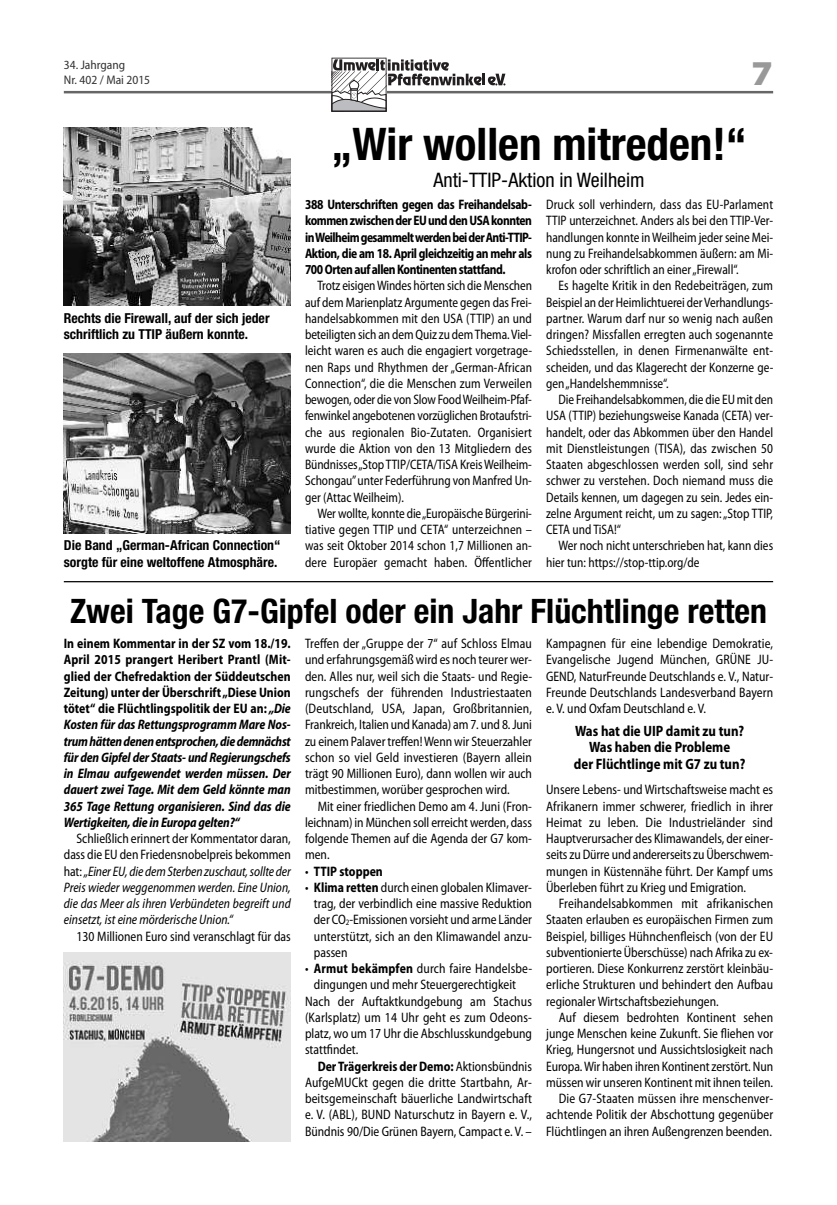
<style>
.page{position:relative;width:837px;height:1205px;background:#fff}
.page>*{position:absolute;margin:0;border:0;box-sizing:border-box;transform-origin:0 0}
.t1{font:700 condensed 45px "Helvetica Neue";color:#000}
.t2{font:900 semi-expanded 35px "Myriad Pro";color:#999}
.t3{font:700 condensed 33.75px "Helvetica Neue";color:#000}
.t4{font:condensed 20px "Helvetica Neue";color:#000}
.t5{font:700 semi-condensed 15px/16.1px "Myriad Pro";color:#000;text-align:center;scale:.92 1}
.t6{font:semi-condensed 13.75px/16.2px "Myriad Pro";color:#000;text-align:justify;scale:.92 1}
.t7{font:semi-condensed 13.75px/16.2px "Myriad Pro";color:#000;text-align:justify;scale:.9 1}
.t8{font:italic 700 semi-condensed 13.75px/16.2px "Myriad Pro";letter-spacing:-.015em;color:#000;text-align:justify;scale:.92 1}
.t9{font:italic semi-condensed 13.75px/16.2px "Myriad Pro";color:#000;text-align:justify;scale:.92 1}
.t10{font:700 semi-condensed 13.75px/16.2px "Myriad Pro";letter-spacing:-.035em;color:#000;text-align:justify;scale:.9 1}
.t11{font:700 condensed 13.75px/16.2px "Helvetica Neue";color:#000}
.t12{font:700 semi-condensed 13.75px "Myriad Pro";color:#000;scale:.92 1}
.t13{font:semi-condensed 12.5px/15px "Myriad Pro";color:#333}
.s1{font-style:normal}
.s2{font-weight:400}
.s3{font-weight:700}
.s4{font-size:8.25px}
</style>
<div class="page">
<hr style="left:64px;top:91px;width:708px;height:2px;background:#666">
<svg style="left:331px;top:58px;width:174px;height:54px"></svg>
<img style="left:64px;top:128px;width:227px;height:178px">
<img style="left:64px;top:354px;width:227px;height:179px">
<hr style="left:64px;top:581px;width:708px;height:1px;background:#000">
<img style="left:64px;top:952px;width:227px;height:189px">
<p class="t13" style="left:64px;top:58px;width:88px">34. Jahrgang<br>Nr. 402 / Mai 2015</p>
<h2 class="t2" style="left:751px;top:60px;width:23px">7</h2>
<p class="t11" style="left:64px;top:311px;width:207px">Rechts die Firewall, auf der sich jeder schriftlich zu TTIP äußern konnte.</p>
<p class="t11" style="left:64px;top:539px;width:218px">Die Band „German-African Connection“ sorgte für eine weltoffene Atmosphäre.</p>
<h1 class="t1" style="left:331px;top:128px;width:416px">„Wir wollen mitreden!“</h1>
<h3 class="t4" style="left:433px;top:173px;width:213px">Anti-TTIP-Aktion in Weilheim</h3>
<p class="t10" style="left:305px;top:198px;width:254px">388 Unterschriften gegen das freihandelsab&shy;kommenzwischenderEUunddenUSAkonnten inWeilheimgesammeltwerdenbeiderAnti-TTIP-Aktion, die am 18. April gleichzeitig an mehr als 700OrtenaufallenKontinentenstattfand.</p>
<p class="t7" style="left:305px;top:279px;width:254px;text-indent:12px">Trotz eisigenWindes hörten sich die Menschen auf dem Marienplatz Argumente gegen das Frei&shy;handelsabkommen mit den USA (TTIP) an und beteiligten sich an dem Quiz zu demThema.Viel&shy;leicht waren es auch die engagiert vorgetrage&shy;nen Raps und Rhythmen der „German-African Connection“, die die Menschen zum Verweilen bewogen, oder die von Slow FoodWeilheim-Pfaf&shy;fenwinkel angebotenen vorzüglichen Brotaufstri&shy;che aus regionalen Bio-Zutaten. Organisiert wurde die Aktion von den 13 Mitgliedern des Bündnisses„StopTTIP/CETA/TiSA KreisWeilheim-Schongau”unter Federführung von Manfred Un&shy;ger (Attac Weilheim).</p>
<p class="t7" style="left:305px;top:506px;width:253px;text-indent:12px">Wer wollte, konnte die„Europäische Bürgerini&shy;tiative gegen TTIP und CETA“ unterzeichnen – was seit Oktober 2014 schon 1,7 Millionen an&shy;dere Europäer gemacht haben. Öffentlicher</p>
<p class="t7" style="left:546px;top:198px;width:253px">Druck soll verhindern, dass das EU-Parlament TTIP unterzeichnet. Anders als bei den TTIP-Ver&shy;handlungen konnte inWeilheim jeder seine Mei&shy;nung zu Freihandelsabkommen äußern: am Mi&shy;krofon oder schriftlich an einer„Firewall“.</p>
<p class="t7" style="left:546px;top:279px;width:254px;text-indent:12px">Es hagelte Kritik in den Redebeiträgen, zum Beispiel an der Heimlichtuerei derVerhandlungs&shy;partner. Warum darf nur so wenig nach außen dringen? Missfallen erregten auch sogenannte Schiedsstellen, in denen Firmenanwälte ent&shy;scheiden, und das Klagerecht der Konzerne ge&shy;gen„Handelshemmnisse“.</p>
<p class="t7" style="left:546px;top:393px;width:253px;text-indent:12px">Die Freihandelsabkommen, die die EU mit den USA (TTIP) beziehungsweise Kanada (CETA) ver&shy;handelt, oder das Abkommen über den Handel mit Dienstleistungen (TISA), das zwischen 50<br>Staaten abgeschlossen werden soll, sind sehr schwer zu verstehen. Doch niemand muss die Details kennen, um dagegen zu sein. Jedes ein&shy;zelne Argument reicht, um zu sagen:„Stop TTIP, CETA und TiSA!“</p>
<p class="t7" style="left:546px;top:539px;width:253px;text-indent:12px">Wer noch nicht unterschrieben hat, kann dies hier tun: https://stop-ttip.org/de</p>
<h3 class="t3" style="left:70px;top:599px;width:698px">Zwei Tage G7-Gipfel oder ein Jahr Flüchtlinge retten</h3>
<p class="t8" style="left:64px;top:636px;width:248px"><span class="s1">In einem Kommentar in der SZ vom 18./19.<br>April 2015 prangert Heribert Prantl (Mit&shy;glied der Chefredaktion der Süddeutschen Zeitung) unter der Überschrift„Diese Union tötet“ die flüchtlingspolitik der EU an:</span> „Die Kosten für das Rettungsprogramm Mare Nos&shy;trumhättendenenentsprochen,diedemnächst für den Gipfel der Staats- und Regierungschefs in Elmau aufgewendet werden müssen. Der dauert zwei Tage. Mit dem Geld könnte man 365 Tage Rettung organisieren. Sind das die Wertigkeiten, die in Europa gelten?“</p>
<p class="t9" style="left:64px;top:831px;width:248px;text-indent:13px"><span class="s1">Schließlich erinnert der Kommentator daran, dass die EU den Friedensnobelpreis bekommen hat:</span> „Einer EU, die demSterben zuschaut,sollte der Preis wieder weggenommen werden. Eine Union, die das Meer als ihren Verbündeten begreift und einsetzt, ist eine mörderische Union.“</p>
<p class="t6" style="left:76px;top:929px;width:234px">130 Millionen Euro sind veranschlagt für das</p>
<p class="t6" style="left:305px;top:636px;width:248px">Treffen der „Gruppe der 7“ auf Schloss Elmau und erfahrungsgemäß wird es noch teurer wer&shy;den. Alles nur, weil sich die Staats- und Regie&shy;rungschefs der führenden Industriestaaten (Deutschland, USA, Japan, Großbritannien, Frankreich, Italien und Kanada) am 7. und 8. Juni zu einem Palaver treffen!Wenn wir Steuerzahler schon so viel Geld investieren (Bayern allein trägt 90 Millionen Euro), dann wollen wir auch mitbestimmen, worüber gesprochen wird.</p>
<p class="t6" style="left:305px;top:799px;width:248px;text-indent:13px">Mit einer friedlichen Demo am 4. Juni (Fron&shy;leichnam) in München soll erreicht werden, dass folgende Themen auf die Agenda der G7 kom&shy;men.</p>
<p class="t12" style="left:305px;top:866px;width:86px"><span class="s2">•</span> TTIP stoppen</p>
<p class="t6" style="left:314px;top:880px;width:238px;text-indent:-9px">• <span class="s3">Klima retten</span> durch einen globalen Klimaver&shy;trag, der verbindlich eine massive Reduktion der CO<span class="s4">2</span>-Emissionen vorsieht und arme Länder unterstützt, sich an den Klimawandel anzu&shy;passen</p>
<p class="t6" style="left:305px;top:961px;width:248px">• <span class="s3">Armut bekämpfen</span> durch faire Handelsbe-</p>
<p class="t6" style="left:314px;top:978px;width:221px">dingungen und mehr Steuergerechtigkeit</p>
<p class="t6" style="left:305px;top:994px;width:248px">Nach der Auftaktkundgebung am Stachus</p>
<p class="t6" style="left:305px;top:1010px;width:248px">(Karlsplatz) um 14 Uhr geht es zum Odeons-</p>
<p class="t6" style="left:305px;top:1026px;width:248px">platz, wo um 17 Uhr die Abschlusskundgebung</p>
<p class="t6" style="left:305px;top:1043px;width:59px">stattfindet.</p>
<p class="t12" style="left:317px;top:1061px;width:234px">Der Trägerkreis der Demo: <span class="s2">Aktionsbündnis</span></p>
<p class="t6" style="left:305px;top:1075px;width:248px">AufgeMUCkt gegen die dritte Startbahn, Ar-</p>
<p class="t6" style="left:305px;top:1091px;width:248px">beitsgemeinschaft bäuerliche Landwirtschaft</p>
<p class="t6" style="left:305px;top:1108px;width:248px">e. V. (ABL), BUND Naturschutz in Bayern e. V.,</p>
<p class="t6" style="left:305px;top:1124px;width:248px">Bündnis 90/Die Grünen Bayern, Campact e. V. –</p>
<p class="t6" style="left:546px;top:636px;width:248px">Kampagnen für eine lebendige Demokratie, Evangelische Jugend München, GRÜNE JU-GEND, NaturFreunde Deutschlands e. V., Natur-Freunde Deutschlands Landesverband Bayern e. V. und Oxfam Deutschland e. V.</p>
<p class="t5" style="left:573px;top:724px;width:188px">Was hat die UIP damit zu tun?<br>Was haben die Probleme<br>der flüchtlinge mit G7 zu tun?</p>
<p class="t6" style="left:546px;top:783px;width:248px">Unsere Lebens- und Wirtschaftsweise macht es Afrikanern immer schwerer, friedlich in ihrer Heimat zu leben. Die Industrieländer sind Hauptverursacher des Klimawandels, der einer&shy;seits zu Dürre und andererseits zu Überschwem&shy;mungen in Küstennähe führt. Der Kampf ums Überleben führt zu Krieg und Emigration.</p>
<p class="t6" style="left:546px;top:896px;width:248px;text-indent:13px">Freihandelsabkommen mit afrikanischen Staaten erlauben es europäischen Firmen zum Beispiel, billiges Hühnchenfleisch (von der EU subventionierte Überschüsse) nach Afrika zu ex&shy;portieren. Diese Konkurrenz zerstört kleinbäu&shy;erliche Strukturen und behindert den Aufbau regionaler Wirtschaftsbeziehungen.</p>
<p class="t6" style="left:546px;top:1010px;width:248px;text-align:right">Auf diesem bedrohten Kontinent sehen junge Menschen keine Zukunft. Sie fliehen vor Krieg, Hungersnot und Aussichtslosigkeit nach Europa.Wir haben ihren Kontinent zerstört. Nun müssen wir unseren Kontinent mit ihnen teilen.<br>Die G7-Staaten müssen ihre menschenver&shy;achtende Politik der Abschottung gegenüber Flüchtlingen an ihren Außengrenzen beenden.</p>
</div>
